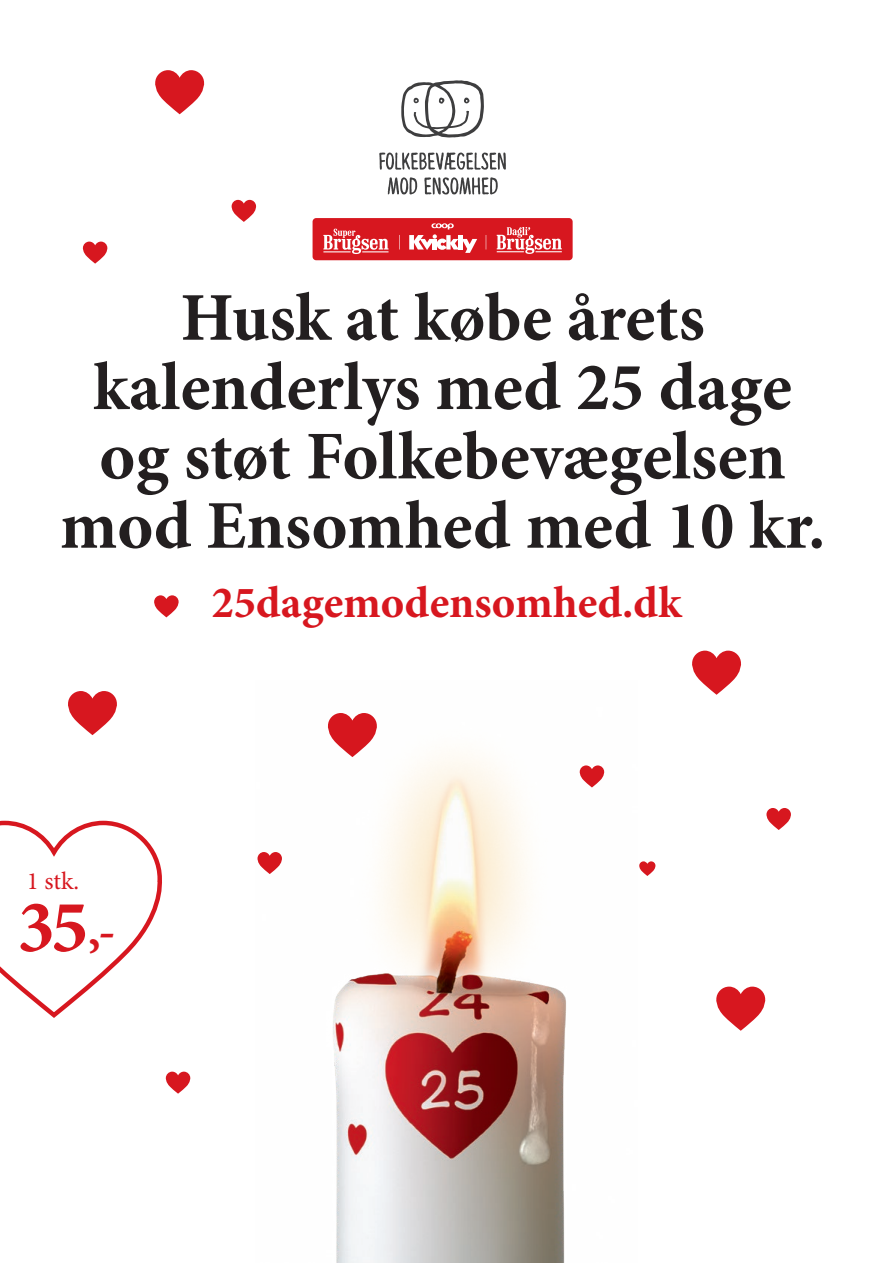
<style>
.page{position:relative;width:893px;height:1263px;background:#fff}
.page>*{position:absolute;margin:0;border:0;box-sizing:border-box;transform-origin:0 0}
.t1{font:700 74.7px "Minion Pro";color:#d7171f}
.t2{font:700 68.4px/69.3px "Minion Pro";color:#231f20;text-align:center}
.t3{font:700 44.85px "Minion Pro";color:#d7171f}
.t4{font:24.9px "Minion Pro";color:#d7171f}
.s1{font-size:49.8px}
</style>
<div class="page">
<svg style="left:0;top:820px;width:162px;height:198px"></svg>
<svg style="left:401px;top:80px;width:83px;height:57px"></svg>
<svg style="left:379px;top:153px;width:127px;height:17px"></svg>
<svg style="left:388px;top:177px;width:29px;height:17px"></svg>
<svg style="left:424px;top:177px;width:74px;height:17px"></svg>
<div style="left:313px;top:218px;width:260px;height:42px;background:#d7171f;border-radius:4px"></div>
<svg style="left:323px;top:229px;width:66px;height:25px"></svg>
<svg style="left:399px;top:235px;width:1px;height:14px"></svg>
<svg style="left:486px;top:235px;width:1px;height:14px"></svg>
<svg style="left:497px;top:227px;width:65px;height:27px"></svg>
<svg style="left:409px;top:223px;width:68px;height:30px"></svg>
<img style="left:333px;top:755px;width:272px;height:508px">
<svg style="left:328px;top:713px;width:50px;height:44px"></svg>
<svg style="left:692px;top:651px;width:49px;height:44px"></svg>
<svg style="left:155px;top:70px;width:50px;height:44px"></svg>
<svg style="left:766px;top:808px;width:25px;height:22px"></svg>
<svg style="left:154px;top:595px;width:25px;height:22px"></svg>
<svg style="left:579px;top:765px;width:25px;height:22px"></svg>
<svg style="left:716px;top:986px;width:50px;height:45px"></svg>
<svg style="left:257px;top:852px;width:25px;height:22px"></svg>
<svg style="left:231px;top:200px;width:25px;height:22px"></svg>
<svg style="left:83px;top:242px;width:25px;height:22px"></svg>
<svg style="left:165px;top:1071px;width:26px;height:23px"></svg>
<svg style="left:68px;top:691px;width:49px;height:44px"></svg>
<svg style="left:639px;top:861px;width:17px;height:15px"></svg>
<p class="t2" style="left:60px;top:282px;width:767px">Husk at købe årets kalenderlys med 25 dage og støt Folkebevægelsen mod Ensomhed med 10 kr.</p>
<p class="t3" style="left:211px;top:571px;width:472px">25dagemodensomhed.dk</p>
<p class="t4" style="left:27px;top:864px;width:54px">1 stk.</p>
<p class="t1" style="left:18px;top:874px;width:99px">35<span class="s1">,-</span></p>
</div>
